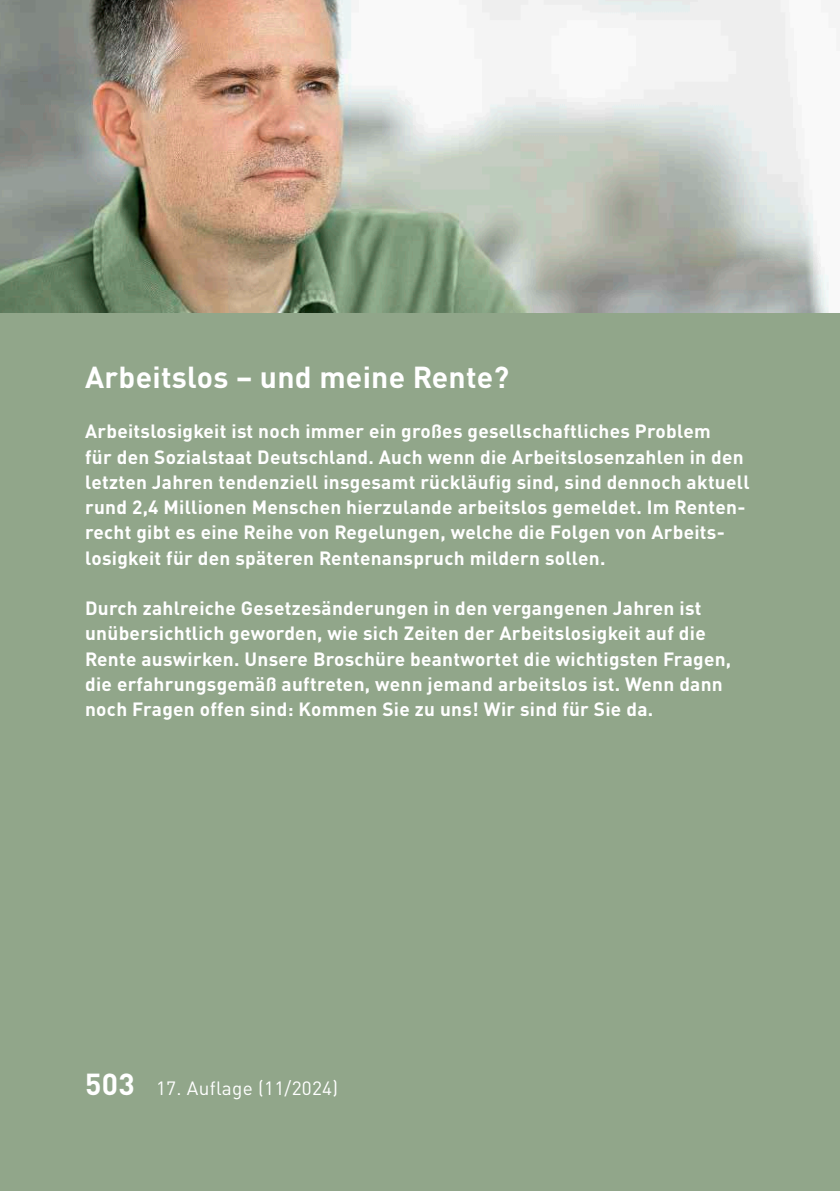
<style>
.page{position:relative;width:840px;height:1191px;background:#fff}
.page>*{position:absolute;margin:0;border:0;box-sizing:border-box;transform-origin:0 0}
.t1{font:700 30px "DIN Pro";letter-spacing:.01em;color:#fff}
.t2{font:700 19px/25.2px "DIN Pro";letter-spacing:.015em;color:#fff}
.t3{font:19px "DIN Pro";letter-spacing:.015em;color:#fff}
</style>
<div class="page">
<div style="left:0;top:312px;width:839px;height:879px;background:#91a68a"></div>
<img style="left:0;top:0;width:839px;height:312px">
<h2 class="t1" style="left:85px;top:352px;width:425px">Arbeitslos – und meine Rente?</h2>
<p class="t2" style="left:85px;top:417px;width:665px">Arbeitslosigkeit ist noch immer ein großes gesellschaftliches Problem<br>für den Sozialstaat Deutschland. Auch wenn die Arbeitslosenzahlen in den letzten Jahren tendenziell insgesamt rückläufig sind, sind dennoch aktuell rund 2,4 Millionen Menschen hierzulande arbeitslos gemeldet. Im Renten&shy;recht gibt es eine Reihe von Regelungen, welche die Folgen von Arbeits&shy;losigkeit für den späteren Rentenanspruch mildern sollen.</p>
<p class="t2" style="left:85px;top:593px;width:647px">Durch zahlreiche Gesetzesänderungen in den vergangenen Jahren ist unübersichtlich geworden, wie sich Zeiten der Arbeitslosigkeit auf die Rente auswirken. Unsere Broschüre beantwortet die wichtigsten Fragen, die erfahrungsgemäß auftreten, wenn jemand arbeitslos ist. Wenn dann noch Fragen offen sind: Kommen Sie zu uns! Wir sind für Sie da.</p>
<p class="t1" style="left:85px;top:1058px;width:51px">503</p>
<p class="t3" style="left:156px;top:1072px;width:183px">17. Auflage (11/2024)</p>
</div>
